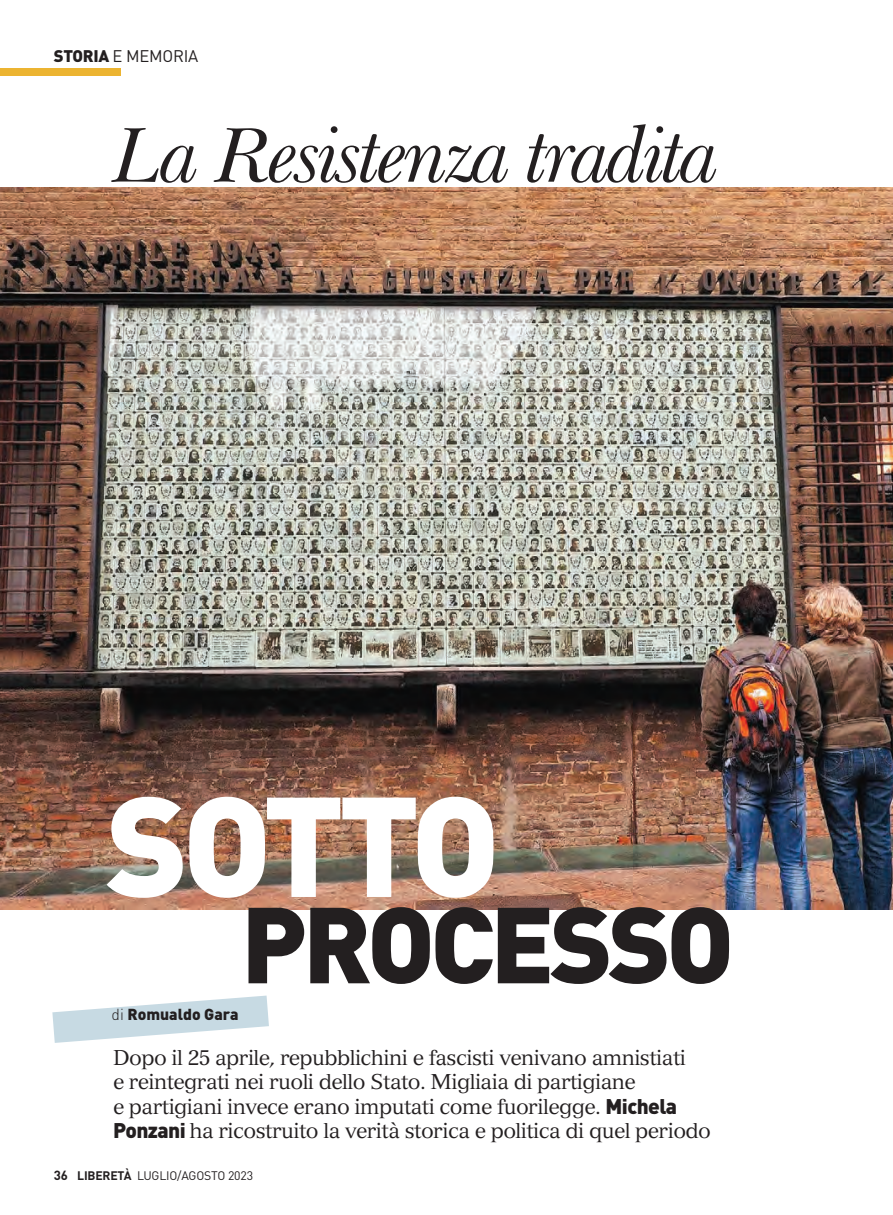
<style>
.page{position:relative;width:893px;height:1215px;background:#fff}
.page>*{position:absolute;margin:0;border:0;box-sizing:border-box;transform-origin:0 0}
.t1{font:900 139.47px "DIN";letter-spacing:-.055em;color:#fff}
.t2{font:900 106.05px "DIN";letter-spacing:-.045em;color:#231f20}
.t3{font:italic 79.8px "Baskerville BT";letter-spacing:-.045em;color:#231f20}
.t4{font:21px/24.5px "Versailles";letter-spacing:-.03em;color:#231f20}
.t5{font:16.62px "DIN";letter-spacing:-.015em;color:#231f20}
.t6{font:900 15.75px "DIN";color:#231f20}
.t7{font:12.25px "DIN";letter-spacing:-.015em;color:#231f20}
.s1{font-weight:900}
.s2{font-weight:300}
.s3{font-family:"DIN";font-weight:900}
.s4{font-weight:700;font-size:13.12px}
.s5{font-weight:700}
</style>
<div class="page">
<img style="left:0;top:187px;width:893px;height:722px">
<div style="left:0;top:69px;width:121px;height:7px;background:#ecb431"></div>
<svg style="left:52px;top:995px;width:217px;height:48px"></svg>
<p class="t5" style="left:54px;top:50px;width:146px"><span class="s1">STORIA</span> E MEMORIA</p>
<h3 class="t3" style="left:113px;top:107px;width:609px">La Resistenza tradita</h3>
<h1 class="t1" style="left:106px;top:797px;width:396px">SOTTO</h1>
<h2 class="t2" style="left:241px;top:907px;width:495px">PROCESSO</h2>
<p class="t6" style="left:112px;top:1008px;width:129px"><span class="s2">di</span> Romualdo Gara</p>
<p class="t4" style="left:113px;top:1047px;width:599px">Dopo il 25 aprile, repubblichini e fascisti venivano amnistiati<br>e reintegrati nei ruoli dello Stato. Migliaia di partigiane<br>e partigiani invece erano imputati come fuorilegge. <span class="s3">Michela Ponzani</span> ha ricostruito la verità storica e politica di quel periodo</p>
<p class="t7" style="left:54px;top:1171px;width:201px"><span class="s4">36</span> <span class="s5">LIBERETÀ</span> LUGLIO/AGOSTO 2023</p>
</div>
